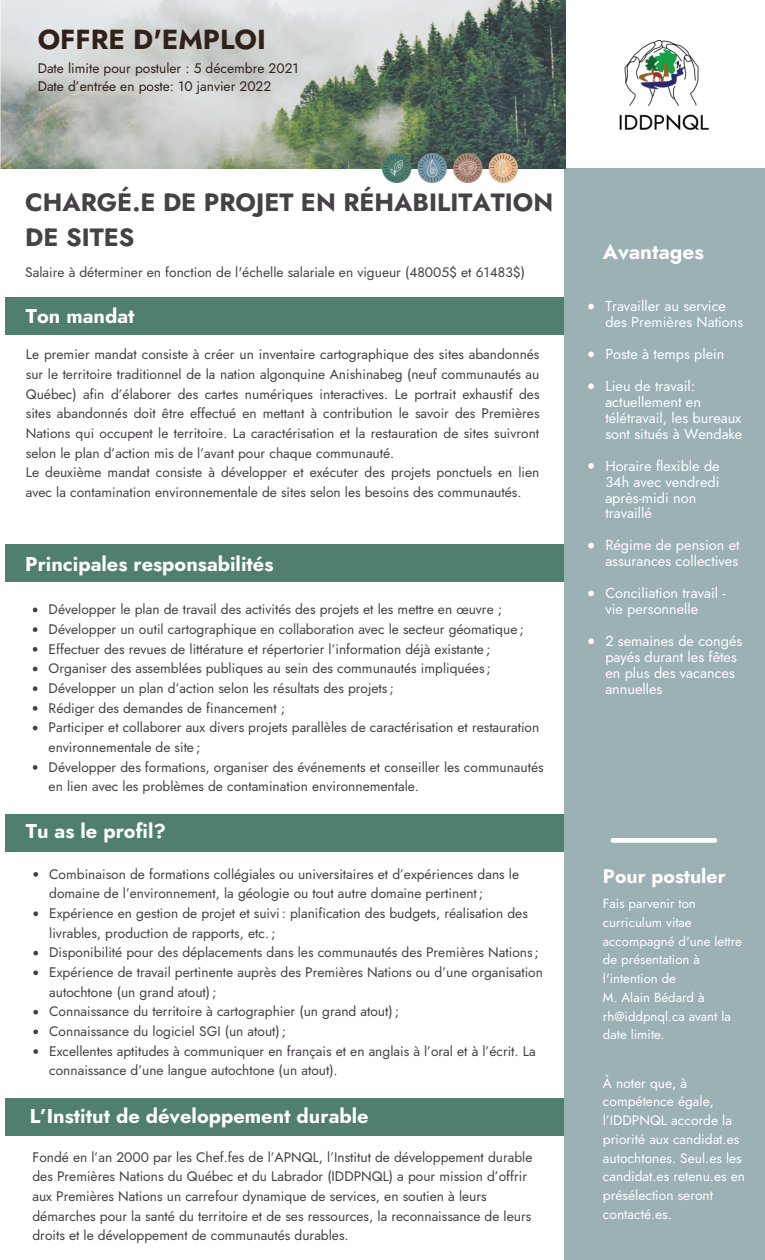
<style>
.page{position:relative;width:765px;height:1260px;background:#fff}
.page>*{position:absolute;margin:0;border:0;box-sizing:border-box;transform-origin:0 0}
.t1{font:700 27.5px "Jost";color:#312119}
.t2{font:700 25px/34.8px "Jost";color:#454146}
.t3{font:700 20.75px "Jost";color:#fff}
.t4{font:700 20px "Jost";color:#fff}
.t5{font:700 19.5px "Jost";color:#fff}
.t6{font:14.5px/16px "Jost";color:#fff}
.t7{font:13.75px/19.8px "Jost";color:#454146}
.t8{font:13.75px/18.8px "Jost";color:#fff}
.t9{font:13.75px "Jost";color:#312119}
.t10{font:13.25px/18.8px "Jost";color:#fff}
</style>
<div class="page">
<div style="left:5px;top:545px;width:559px;height:37px;background:#507f70"></div>
<div style="left:5px;top:298px;width:559px;height:37px;background:#507f70"></div>
<div style="left:5px;top:1098px;width:559px;height:38px;background:#507f70"></div>
<div style="left:564px;top:168px;width:201px;height:1092px;background:#9bb1b4"></div>
<div style="left:5px;top:814px;width:559px;height:38px;background:#507f70"></div>
<svg style="left:33px;top:608px;width:4px;height:4px"></svg>
<svg style="left:33px;top:627px;width:4px;height:5px"></svg>
<svg style="left:33px;top:647px;width:4px;height:5px"></svg>
<svg style="left:33px;top:667px;width:4px;height:4px"></svg>
<svg style="left:33px;top:686px;width:4px;height:5px"></svg>
<svg style="left:33px;top:706px;width:4px;height:5px"></svg>
<svg style="left:33px;top:726px;width:4px;height:4px"></svg>
<svg style="left:33px;top:765px;width:4px;height:5px"></svg>
<svg style="left:33px;top:872px;width:5px;height:5px"></svg>
<svg style="left:33px;top:911px;width:5px;height:5px"></svg>
<svg style="left:33px;top:951px;width:5px;height:4px"></svg>
<svg style="left:33px;top:970px;width:5px;height:5px"></svg>
<svg style="left:33px;top:1010px;width:5px;height:5px"></svg>
<svg style="left:33px;top:1030px;width:5px;height:4px"></svg>
<svg style="left:33px;top:1049px;width:5px;height:5px"></svg>
<img style="left:1px;top:0;width:564px;height:168px">
<svg style="left:588px;top:304px;width:6px;height:5px"></svg>
<svg style="left:588px;top:352px;width:6px;height:5px"></svg>
<svg style="left:588px;top:383px;width:6px;height:6px"></svg>
<svg style="left:588px;top:463px;width:6px;height:6px"></svg>
<svg style="left:588px;top:543px;width:6px;height:5px"></svg>
<svg style="left:588px;top:591px;width:6px;height:5px"></svg>
<svg style="left:588px;top:638px;width:6px;height:6px"></svg>
<div style="left:613px;top:838px;width:102px;height:5px;background:#fff"></div>
<img style="left:619px;top:41px;width:90px;height:90px">
<img style="left:382px;top:153px;width:136px;height:29px">
<p class="t1" style="left:38px;top:19px;width:230px">OFFRE D'EMPLOI</p>
<p class="t9" style="left:38px;top:58px;width:262px">Date limite pour postuler : 5 décembre 2021</p>
<p class="t9" style="left:38px;top:77px;width:235px">Date d’entrée en poste: 10 janvier 2022</p>
<p class="t2" style="left:25px;top:185px;width:529px">CHARGÉ.E DE PROJET EN RÉHABILITATION<br>DE SITES</p>
<p class="t7" style="left:25px;top:262px;width:501px">Salaire à déterminer en fonction de l'échelle salariale en vigueur (48005$ et 61483$)</p>
<p class="t4" style="left:26px;top:302px;width:110px">Ton mandat</p>
<p class="t7" style="left:26px;top:345px;width:515px;text-align:justify">Le premier mandat consiste à créer un inventaire cartographique des sites abandonnés sur le territoire traditionnel de la nation algonquine Anishinabeg (neuf communautés au Québec) afin d’élaborer des cartes numériques interactives. Le portrait exhaustif des sites abandonnés doit être effectué en mettant à contribution le savoir des Premières Nations qui occupent le territoire. La caractérisation et la restauration de sites suivront selon le plan d’action mis de l’avant pour chaque communauté.</p>
<p class="t7" style="left:26px;top:463px;width:515px">Le deuxième mandat consiste à développer et exécuter des projets ponctuels en lien avec la contamination environnementale de sites selon les besoins des communautés.</p>
<p class="t4" style="left:25px;top:549px;width:250px">Principales responsabilités</p>
<p class="t7" style="left:49px;top:599px;width:455px">Développer le plan de travail des activités des projets et les mettre en œuvre ;</p>
<p class="t7" style="left:49px;top:619px;width:477px">Développer un outil cartographique en collaboration avec le secteur géomatique ;</p>
<p class="t7" style="left:49px;top:639px;width:443px">Effectuer des revues de littérature et répertorier l’information déjà existante ;</p>
<p class="t7" style="left:49px;top:659px;width:444px">Organiser des assemblées publiques au sein des communautés impliquées ;</p>
<p class="t7" style="left:49px;top:678px;width:347px">Développer un plan d’action selon les résultats des projets ;</p>
<p class="t7" style="left:49px;top:698px;width:238px">Rédiger des demandes de financement ;</p>
<p class="t7" style="left:49px;top:718px;width:492px">Participer et collaborer aux divers projets parallèles de caractérisation et restauration environnementale de site ;</p>
<p class="t7" style="left:49px;top:757px;width:496px">Développer des formations, organiser des événements et conseiller les communautés en lien avec les problèmes de contamination environnementale.</p>
<p class="t4" style="left:26px;top:817px;width:142px">Tu as le profil?</p>
<p class="t7" style="left:49px;top:864px;width:471px">Combinaison de formations collégiales ou universitaires et d’expériences dans le domaine de l’environnement, la géologie ou tout autre domaine pertinent;</p>
<p class="t7" style="left:49px;top:903px;width:480px">Expérience en gestion de projet et suivi: planification des budgets, réalisation des livrables, production de rapports, etc.;</p>
<p class="t7" style="left:49px;top:943px;width:491px">Disponibilité pour des déplacements dans les communautés des Premières Nations ;</p>
<p class="t7" style="left:49px;top:962px;width:495px">Expérience de travail pertinente auprès des Premières Nations ou d’une organisation autochtone (un grand atout);</p>
<p class="t7" style="left:49px;top:1002px;width:352px">Connaissance du territoire à cartographier (un grand atout);</p>
<p class="t7" style="left:49px;top:1021px;width:239px">Connaissance du logiciel SGI (un atout);</p>
<p class="t7" style="left:49px;top:1041px;width:488px">Excellentes aptitudes à communiquer en français et en anglais à l’oral et à l’écrit. La connaissance d’une langue autochtone (un atout).</p>
<p class="t4" style="left:30px;top:1101px;width:340px">L’Institut de développement durable</p>
<p class="t7" style="left:32px;top:1147px;width:501px">Fondé en l’an 2000 par les Chef.fes de l’APNQL, l’Institut de développement durable des Premières Nations du Québec et du Labrador (IDDPNQL) a pour mission d’offrir aux Premières Nations un carrefour dynamique de services, en soutien à leurs démarches pour la santé du territoire et de ses ressources, la reconnaissance de leurs droits et le développement de communautés durables.</p>
<p class="t3" style="left:603px;top:237px;width:102px">Avantages</p>
<p class="t6" style="left:605px;top:298px;width:139px">Travailler au service des Premières Nations</p>
<p class="t6" style="left:605px;top:346px;width:121px">Poste à temps plein</p>
<p class="t6" style="left:605px;top:378px;width:139px">Lieu de travail: actuellement en télétravail, les bureaux sont situés à Wendake</p>
<p class="t6" style="left:605px;top:458px;width:116px">Horaire flexible de<br>34h avec vendredi après-midi non travaillé</p>
<p class="t6" style="left:605px;top:537px;width:136px">Régime de pension et assurances collectives</p>
<p class="t6" style="left:605px;top:585px;width:122px">Conciliation travail - vie personnelle</p>
<p class="t6" style="left:605px;top:633px;width:138px">2 semaines de congés payés durant les fêtes en plus des vacances annuelles</p>
<p class="t5" style="left:603px;top:862px;width:124px">Pour postuler</p>
<p class="t10" style="left:603px;top:894px;width:141px">Fais parvenir ton curriculum vitae accompagné d'une lettre de présentation à l'intention de</p>
<p class="t10" style="left:603px;top:988px;width:129px">M. Alain Bédard à rh@iddpnql.ca avant la date limite.</p>
<p class="t8" style="left:603px;top:1074px;width:144px">À noter que, à compétence égale, l’IDDPNQL accorde la priorité aux candidat.es autochtones. Seul.es les candidat.es retenu.es en présélection seront contacté.es.</p>
</div>
